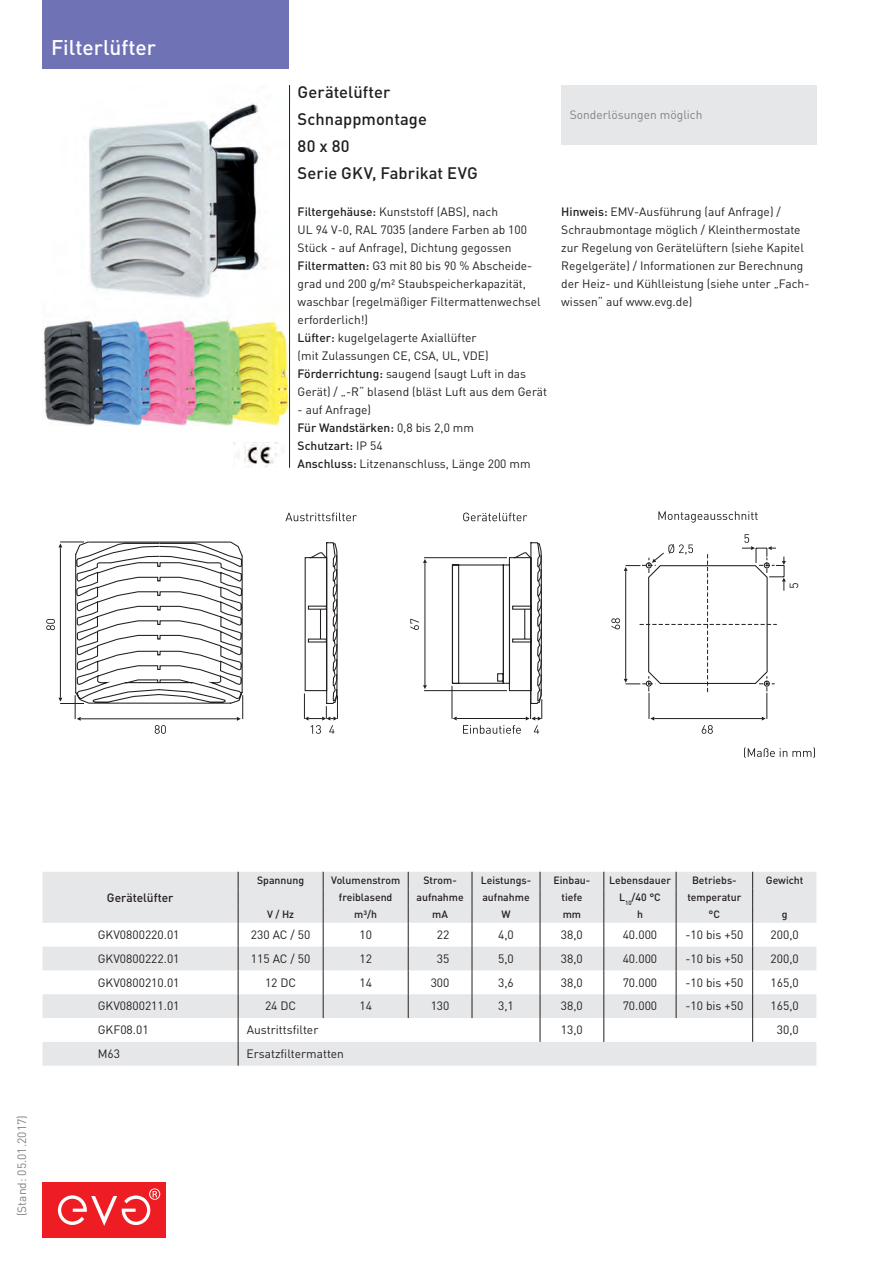
<style>
.page{position:relative;width:893px;height:1263px;background:#fff}
.page>*{position:absolute;margin:0;border:0;box-sizing:border-box;transform-origin:0 0}
.t1{font:500 21px "DINOT";color:#fff}
.t2{font:500 16.5px/27px "DINOT";color:#231f20}
.t3{font:12px/18px "DINOT";color:#231f20}
.t4{font:12px "DIN";color:#231f20}
.t5{font:12px "DIN";color:#808285}
.t6{font:12px "DINOT";color:#808285}
.t7{font:500 12px "DINOT";color:#231f20}
.t8{font:500 10.5px "DINOT";color:#231f20}
.s1{font-weight:500}
</style>
<div class="page">
<div style="left:43px;top:1182px;width:123px;height:55px;background:#ee1d23"></div>
<svg style="left:58px;top:1188px;width:102px;height:38px"></svg>
<img style="left:43px;top:102px;width:246px;height:323px">
<div style="left:43px;top:0;width:246px;height:68px;background:#7072b6"></div>
<hr style="left:424px;top:557px;width:83px;height:1px;background:#231f20">
<hr style="left:424px;top:690px;width:83px;height:1px;background:#231f20">
<hr style="left:425px;top:563px;width:1px;height:122px;background:#231f20">
<svg style="left:423px;top:685px;width:4px;height:4px"></svg>
<svg style="left:423px;top:559px;width:4px;height:4px"></svg>
<svg style="left:285px;top:513px;width:72px;height:8px"></svg>
<svg style="left:463px;top:513px;width:64px;height:8px"></svg>
<svg style="left:658px;top:511px;width:100px;height:12px"></svg>
<svg style="left:410px;top:619px;width:9px;height:11px"></svg>
<svg style="left:304px;top:542px;width:34px;height:192px"></svg>
<svg style="left:744px;top:747px;width:71px;height:11px"></svg>
<svg style="left:451px;top:542px;width:91px;height:192px"></svg>
<svg style="left:46px;top:541px;width:197px;height:193px"></svg>
<svg style="left:611px;top:534px;width:187px;height:200px"></svg>
<div style="left:561px;top:85px;width:255px;height:60px;background:#e6e7e9"></div>
<img style="left:234px;top:442px;width:44px;height:26px">
<svg style="left:43px;top:872px;width:773px;height:194px;fill:#e6e7e9"></svg>
<svg style="left:408px;top:872px;width:1px;height:146px"></svg>
<svg style="left:676px;top:872px;width:1px;height:146px"></svg>
<svg style="left:540px;top:872px;width:1px;height:170px"></svg>
<svg style="left:472px;top:872px;width:1px;height:146px"></svg>
<svg style="left:604px;top:872px;width:1px;height:170px"></svg>
<svg style="left:752px;top:872px;width:1px;height:170px"></svg>
<svg style="left:323px;top:872px;width:1px;height:146px"></svg>
<svg style="left:238px;top:872px;width:1px;height:194px"></svg>
<hr style="left:289px;top:85px;width:1px;height:383px;background:#231f20">
<h1 class="t1" style="left:51px;top:33px;width:107px">Filterlüfter</h1>
<h2 class="t2" style="left:298px;top:78px;width:182px">Gerätelüfter<br>Schnappmontage<br>80 x 80<br>Serie GKV, Fabrikat EVG</h2>
<p class="t3" style="left:298px;top:202px;width:251px"><span class="s1">Filtergehäuse:</span> Kunststoff (ABS), nach<br>UL 94 V-0, RAL 7035 (andere Farben ab 100<br>Stück - auf Anfrage), Dichtung gegossen <span class="s1">Filtermatten:</span> G3 mit 80 bis 90 % Abscheide&shy;grad und 200 g/m² Staubspeicherkapazität, waschbar (regelmäßiger Filtermattenwechsel erforderlich!)<br><span class="s1">Lüfter:</span> kugelgelagerte Axiallüfter<br>(mit Zulassungen CE, CSA, UL, VDE)<br><span class="s1">Förderrichtung:</span> saugend (saugt Luft in das Gerät) / „-R“ blasend (bläst Luft aus dem Gerät</p>
<p class="t3" style="left:298px;top:400px;width:234px">- auf Anfrage)<br><span class="s1">Für Wandstärken:</span> 0,8 bis 2,0 mm<br><span class="s1">Schutzart:</span> IP 54<br><span class="s1">Anschluss:</span> Litzenanschluss, Länge 200 mm</p>
<p class="t5" style="left:570px;top:107px;width:134px">Sonderlösungen möglich</p>
<p class="t3" style="left:561px;top:202px;width:250px"><span class="s1">Hinweis:</span> EMV-Ausführung (auf Anfrage) / Schraubmontage möglich / Kleinthermostate zur Regelung von Gerätelüftern (siehe Kapitel Regelgeräte) / Informationen zur Berechnung der Heiz- und Kühlleistung (siehe unter „Fach&shy;wissen“ auf www.evg.de)</p>
<p class="t6" style="left:14px;top:1216px;width:102px;rotate:-90deg">(Stand: 05.01.2017)</p>
<p class="t7" style="left:107px;top:889px;width:68px">Gerätelüfter</p>
<p class="t8" style="left:257px;top:873px;width:49px">Spannung</p>
<p class="t8" style="left:331px;top:873px;width:71px">Volumenstrom</p>
<p class="t8" style="left:423px;top:873px;width:35px">Strom-</p>
<p class="t8" style="left:481px;top:873px;width:52px">Leistungs-</p>
<p class="t8" style="left:553px;top:873px;width:38px">Einbau-</p>
<p class="t8" style="left:609px;top:873px;width:63px">Lebensdauer</p>
<p class="t8" style="left:692px;top:873px;width:46px">Betriebs-</p>
<p class="t8" style="left:766px;top:873px;width:39px">Gewicht</p>
<p class="t8" style="left:339px;top:890px;width:55px">freiblasend</p>
<p class="t8" style="left:416px;top:890px;width:49px">aufnahme</p>
<p class="t8" style="left:482px;top:890px;width:49px">aufnahme</p>
<p class="t8" style="left:561px;top:890px;width:22px">tiefe</p>
<p class="t8" style="left:619px;top:890px;width:43px">L<sub>10</sub>/40 °C</p>
<p class="t8" style="left:687px;top:890px;width:56px">temperatur</p>
<p class="t8" style="left:267px;top:907px;width:29px">V / Hz</p>
<p class="t8" style="left:354px;top:907px;width:24px">m³/h</p>
<p class="t8" style="left:432px;top:907px;width:17px">mA</p>
<p class="t8" style="left:501px;top:907px;width:11px">W</p>
<p class="t8" style="left:563px;top:907px;width:20px">mm</p>
<p class="t8" style="left:637px;top:907px;width:7px">h</p>
<p class="t8" style="left:709px;top:907px;width:13px">°C</p>
<p class="t8" style="left:782px;top:907px;width:7px">g</p>
<p class="t4" style="left:98px;top:927px;width:83px">GKV0800220.01</p>
<p class="t4" style="left:251px;top:927px;width:61px">230 AC / 50</p>
<p class="t4" style="left:359px;top:927px;width:14px">10</p>
<p class="t4" style="left:437px;top:927px;width:14px">22</p>
<p class="t4" style="left:498px;top:927px;width:17px">4,0</p>
<p class="t4" style="left:561px;top:927px;width:23px">38,0</p>
<p class="t4" style="left:623px;top:927px;width:36px">40.000</p>
<p class="t4" style="left:685px;top:927px;width:59px">-10 bis +50</p>
<p class="t4" style="left:770px;top:927px;width:30px">200,0</p>
<p class="t4" style="left:98px;top:951px;width:83px">GKV0800222.01</p>
<p class="t4" style="left:251px;top:951px;width:61px">115 AC / 50</p>
<p class="t4" style="left:359px;top:951px;width:14px">12</p>
<p class="t4" style="left:437px;top:951px;width:14px">35</p>
<p class="t4" style="left:498px;top:951px;width:17px">5,0</p>
<p class="t4" style="left:561px;top:951px;width:23px">38,0</p>
<p class="t4" style="left:623px;top:951px;width:36px">40.000</p>
<p class="t4" style="left:685px;top:951px;width:59px">-10 bis +50</p>
<p class="t4" style="left:770px;top:951px;width:30px">200,0</p>
<p class="t4" style="left:98px;top:975px;width:83px">GKV0800210.01</p>
<p class="t4" style="left:265px;top:975px;width:33px">12 DC</p>
<p class="t4" style="left:359px;top:975px;width:14px">14</p>
<p class="t4" style="left:431px;top:975px;width:20px">300</p>
<p class="t4" style="left:498px;top:975px;width:17px">3,6</p>
<p class="t4" style="left:561px;top:975px;width:23px">38,0</p>
<p class="t4" style="left:623px;top:975px;width:36px">70.000</p>
<p class="t4" style="left:685px;top:975px;width:59px">-10 bis +50</p>
<p class="t4" style="left:770px;top:975px;width:30px">165,0</p>
<p class="t4" style="left:98px;top:998px;width:83px">GKV0800211.01</p>
<p class="t4" style="left:265px;top:998px;width:33px">24 DC</p>
<p class="t4" style="left:359px;top:998px;width:14px">14</p>
<p class="t4" style="left:431px;top:998px;width:20px">130</p>
<p class="t4" style="left:498px;top:998px;width:17px">3,1</p>
<p class="t4" style="left:561px;top:998px;width:23px">38,0</p>
<p class="t4" style="left:623px;top:998px;width:36px">70.000</p>
<p class="t4" style="left:685px;top:998px;width:59px">-10 bis +50</p>
<p class="t4" style="left:770px;top:998px;width:30px">165,0</p>
<p class="t4" style="left:98px;top:1022px;width:52px">GKF08.01</p>
<p class="t4" style="left:247px;top:1022px;width:73px">Austrittsfilter</p>
<p class="t4" style="left:561px;top:1022px;width:23px">13,0</p>
<p class="t4" style="left:777px;top:1022px;width:23px">30,0</p>
<p class="t4" style="left:98px;top:1046px;width:24px">M63</p>
<p class="t4" style="left:247px;top:1046px;width:99px">Ersatzfiltermatten</p>
</div>
